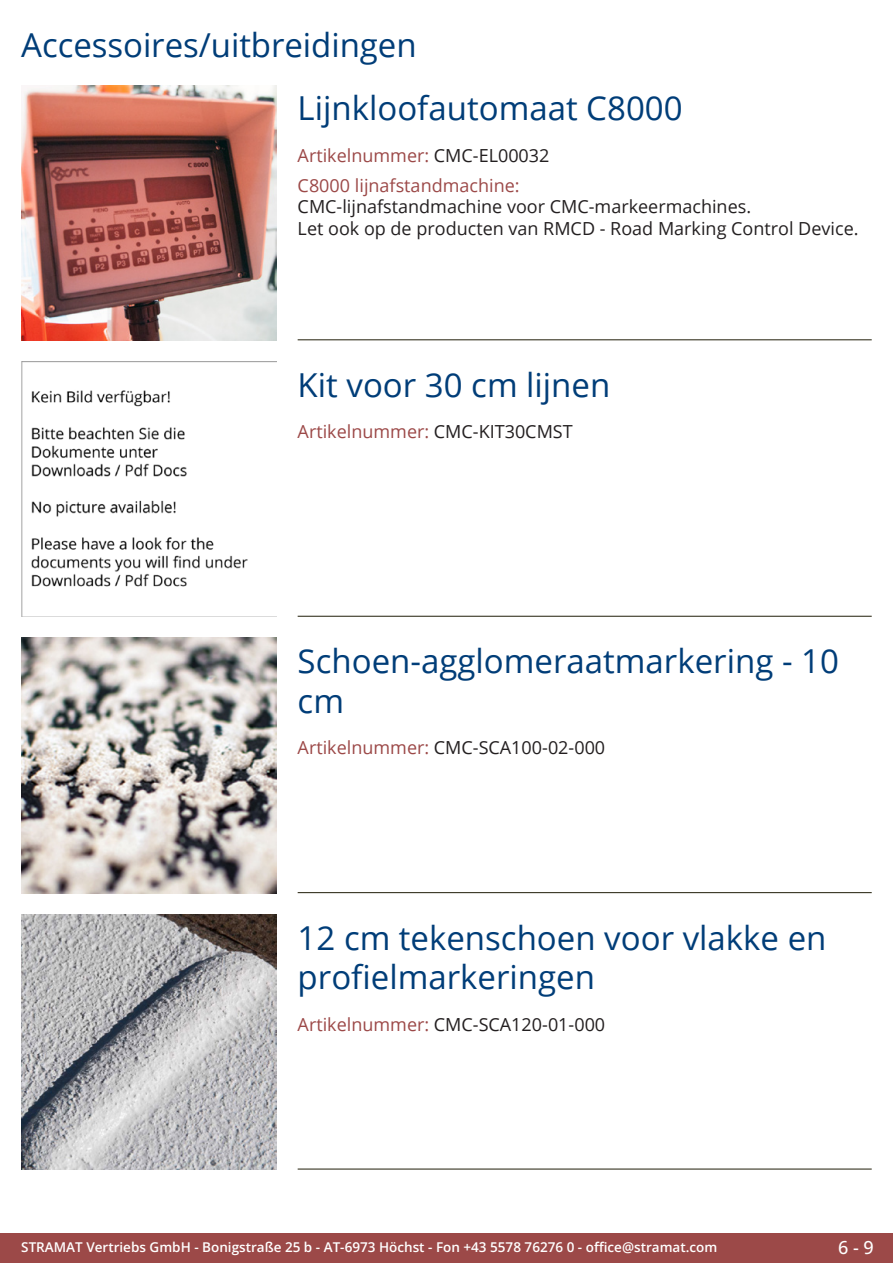
<style>
.page{position:relative;width:893px;height:1263px;background:#fff}
.page>*{position:absolute;margin:0;border:0;box-sizing:border-box;transform-origin:0 0}
.Produkttitel{font:33px/39.6px "Open Sans";color:#003d78}
.RastTitel{font:33px "Open Sans";color:#003d78}
.Beschreibung_Text{font:18px/21.6px "Open Sans";color:#231f20}
.TechDaten_Überschrif{font:18px "Open Sans";color:#231f20}
.TechDaten_Überschrif-2{font:18px "Open Sans";color:#9c4948}
.t1{font:500 18px "Open Sans";color:#fff}
.t2{font:600 13.5px "Open Sans";color:#fff}
.s1{color:#231f20}
.s2{color:#9c4948}
</style>
<div class="page">
<div style="left:0;top:1233px;width:893px;height:30px;background:#9c4948"></div>
<hr style="left:298px;top:340px;width:574px;height:1px;background:#201d08">
<hr style="left:298px;top:616px;width:574px;height:1px;background:#201d08">
<hr style="left:298px;top:892px;width:574px;height:1px;background:#201d08">
<hr style="left:298px;top:1169px;width:574px;height:1px;background:#201d08">
<img style="left:21px;top:85px;width:255px;height:255px">
<img style="left:21px;top:361px;width:255px;height:256px">
<img style="left:21px;top:638px;width:255px;height:255px">
<img style="left:21px;top:914px;width:255px;height:255px">
<p class="RastTitel" style="left:21px;top:22px;width:397px">Accessoires/uitbreidingen</p>
<p class="Produkttitel" style="left:298px;top:88px;width:386px">Lijnkloofautomaat C8000</p>
<p class="TechDaten_Überschrif-2" style="left:298px;top:143px;width:253px">Artikelnummer: <span class="s1">CMC-EL00032</span></p>
<p class="Beschreibung_Text" style="left:298px;top:174px;width:562px"><span class="s2">C8000 lijnafstandmachine:<br></span>CMC-lijnafstandmachine voor CMC-markeermachines.<br>Let ook op de producten van RMCD - Road Marking Control Device.</p>
<p class="Produkttitel" style="left:298px;top:364px;width:314px">Kit voor 30 cm lijnen</p>
<p class="TechDaten_Überschrif-2" style="left:298px;top:420px;width:277px">Artikelnummer: <span class="s1">CMC-KIT30CMST</span></p>
<p class="Produkttitel" style="left:298px;top:640px;width:543px">Schoen-agglomeraatmarkering - 10 cm</p>
<p class="TechDaten_Überschrif" style="left:298px;top:735px;width:309px"><span class="s2">Artikelnummer:</span> CMC-SCA100-02-000</p>
<p class="Produkttitel" style="left:298px;top:917px;width:530px">12 cm tekenschoen voor vlakke en profielmarkeringen</p>
<p class="TechDaten_Überschrif" style="left:298px;top:1012px;width:309px"><span class="s2">Artikelnummer:</span> CMC-SCA120-01-000</p>
<p class="t2" style="left:21px;top:1238px;width:698px">STRAMAT Vertriebs GmbH - Bonigstraße 25 b - AT-6973 Höchst - Fon +43 5578 76276 0 - office@stramat.com</p>
<p class="t1" style="left:838px;top:1234px;width:37px">6 - 9</p>
</div>
